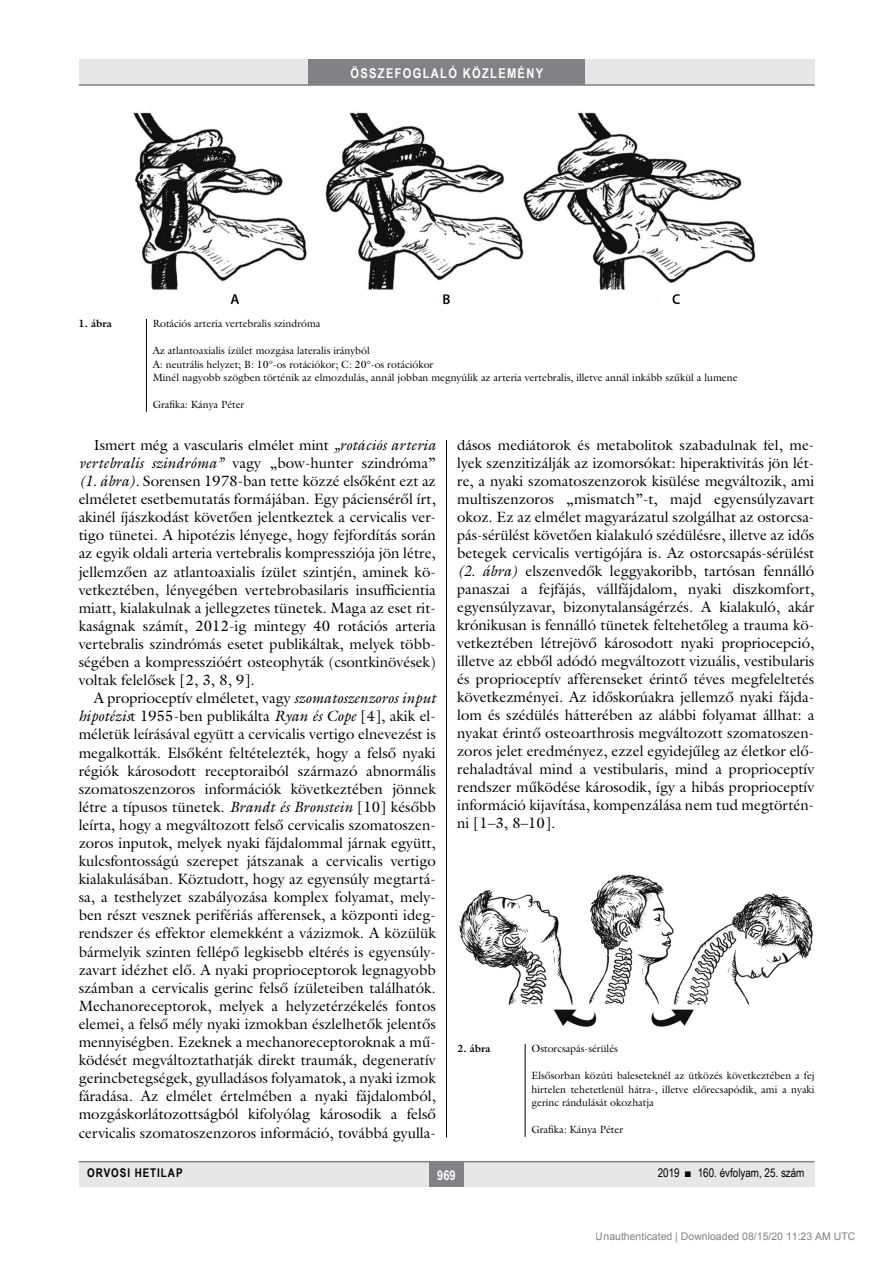
<style>
.page{position:relative;width:893px;height:1263px;background:#fff}
.page>*{position:absolute;margin:0;border:0;box-sizing:border-box;transform-origin:0 0}
.Body_Text{font:15px/18.1px "Galliard Reg";color:#000;text-align:justify}
.rovatcim_jo{font:700 13.5px "Arial Narrow";letter-spacing:.1em;color:#fff}
.oldalszam{font:700 13.5px "Arial Narrow";color:#fff}
.pagina{font:12px "Arial Narrow";color:#000}
.pagina-2{font:700 12px "Arial Narrow";letter-spacing:.08em;color:#000}
.kepalairas2{font:10.5px/13.5px "Galliard Reg";color:#000;text-align:justify}
.t1{font:10.5px "Arial";color:rgb(0 0 0/.5)}
.kepalairas1{font:700 10.5px "Galliard Reg";color:#000}
.s1{font-style:italic}
</style>
<div class="page">
<div style="left:79px;top:1161px;width:735px;height:25px;background:#e6e7e8"></div>
<div style="left:429px;top:1161px;width:34px;height:25px;background:#808285"></div>
<hr style="left:79px;top:1161px;width:735px;height:1px;background:#808285">
<div style="left:79px;top:60px;width:735px;height:25px;background:#e6e7e8"></div>
<div style="left:308px;top:60px;width:277px;height:25px;background:#808285"></div>
<hr style="left:79px;top:84px;width:736px;height:2px;background:#808285">
<hr style="left:446px;top:111px;width:1px;height:1026px;background:#000">
<img style="left:134px;top:111px;width:622px;height:197px">
<div style="left:78px;top:319px;width:736px;height:120px;background:#fff"></div>
<hr style="left:146px;top:319px;width:1px;height:93px;background:#000">
<hr style="left:525px;top:1044px;width:1px;height:93px;background:#000">
<img style="left:459px;top:874px;width:354px;height:153px">
<p class="rovatcim_jo" style="left:350px;top:63px;width:194px">ÖSSZEFOGLALÓ KÖZLEMÉNY</p>
<p class="kepalairas1" style="left:78px;top:317px;width:35px">1. ábra</p>
<p class="kepalairas2" style="left:153px;top:317px;width:169px">Rotációs arteria vertebralis szindróma</p>
<p class="kepalairas2" style="left:153px;top:344px;width:218px">Az atlantoaxialis ízület mozgása lateralis irányból</p>
<p class="kepalairas2" style="left:153px;top:357px;width:282px">A: neutrális helyzet; B: 10°-os rotációkor; C: 20°-os rotációkor</p>
<p class="kepalairas2" style="left:153px;top:371px;width:586px">Minél nagyobb szögben történik az elmozdulás, annál jobban megnyúlik az arteria vertebralis, illetve annál inkább szűkül a lumene</p>
<p class="kepalairas2" style="left:153px;top:398px;width:93px">Grafika: Kánya Péter</p>
<p class="Body_Text" style="left:79px;top:435px;width:359px;text-indent:15px">Ismert még a vascularis elmélet mint <span class="s1">„rotációs arteria vertebralis szindróma”</span> vagy „bow-hunter szindróma” <span class="s1">(1. ábra).</span> Sorensen 1978-ban tette közzé elsőként ezt az elméletet esetbemutatás formájában. Egy pácienséről írt, akinél íjászkodást követően jelentkeztek a cervicalis ver&shy;tigo tünetei. A hipotézis lényege, hogy fejfordítás során az egyik oldali arteria vertebralis kompressziója jön létre, jellemzően az atlantoaxialis ízület szintjén, aminek kö&shy;vetkeztében, lényegében vertebrobasilaris insufficientia miatt, kialakulnak a jellegzetes tünetek. Maga az eset rit&shy;kaságnak számít, 2012-ig mintegy 40 rotációs arteria vertebralis szindrómás esetet publikáltak, melyek több&shy;ségében a kompresszióért osteophyták (csontkinövések) voltak felelősek [2, 3, 8, 9].</p>
<p class="Body_Text" style="left:79px;top:689px;width:359px;text-indent:15px">A proprioceptív elméletet, vagy <span class="s1">szomatoszenzoros input hipotézis</span>t 1955-ben publikálta <span class="s1">Ryan és Cope</span> [4], akik el&shy;méletük leírásával együtt a cervicalis vertigo elnevezést is megalkották. Elsőként feltételezték, hogy a felső nyaki régiók károsodott receptoraiból származó abnormális szomatoszenzoros információk következtében jönnek létre a típusos tünetek. <span class="s1">Brandt és Bronstein</span> [10] később leírta, hogy a megváltozott felső cervicalis szomatoszen&shy;zoros inputok, melyek nyaki fájdalommal járnak együtt, kulcsfontosságú szerepet játszanak a cervicalis vertigo kialakulásában. Köztudott, hogy az egyensúly megtartá&shy;sa, a testhelyzet szabályozása komplex folyamat, mely&shy;ben részt vesznek perifériás afferensek, a központi ideg&shy;rendszer és effektor elemekként a vázizmok. A közülük bármelyik szinten fellépő legkisebb eltérés is egyensúly&shy;zavart idézhet elő. A nyaki proprioceptorok legnagyobb számban a cervicalis gerinc felső ízületeiben találhatók.<br>Mechanoreceptorok, melyek a helyzetérzékelés fontos elemei, a felső mély nyaki izmokban észlelhetők jelentős mennyiségben. Ezeknek a mechanoreceptoroknak a mű&shy;ködését megváltoztathatják direkt traumák, degeneratív gerincbetegségek, gyulladásos folyamatok, a nyaki izmok fáradása. Az elmélet értelmében a nyaki fájdalomból, mozgáskorlátozottságból kifolyólag károsodik a felső cervicalis szomatoszenzoros információ, továbbá gyulla-</p>
<p class="Body_Text" style="left:457px;top:436px;width:359px">dásos mediátorok és metabolitok szabadulnak fel, me&shy;lyek szenzitizálják az izomorsókat: hiperaktivitás jön lét&shy;re, a nyaki szomatoszenzorok kisülése megváltozik, ami multiszenzoros „mismatch”-t, majd egyensúlyzavart okoz. Ez az elmélet magyarázatul szolgálhat az ostorcsa&shy;pás-sérülést követően kialakuló szédülésre, illetve az idős betegek cervicalis vertigójára is. Az ostorcsapás-sérülést <span class="s1">(2. ábra)</span> elszenvedők leggyakoribb, tartósan fennálló panaszai a fejfájás, vállfájdalom, nyaki diszkomfort, egyensúlyzavar, bizonytalanságérzés. A kialakuló, akár krónikusan is fennálló tünetek feltehetőleg a trauma kö&shy;vetkeztében létrejövő károsodott nyaki propriocepció, illetve az ebből adódó megváltozott vizuális, vestibularis és proprioceptív afferenseket érintő téves megfeleltetés következményei. Az időskorúakra jellemző nyaki fájda&shy;lom és szédülés hátterében az alábbi folyamat állhat: a nyakat érintő osteoarthrosis megváltozott szomatoszen&shy;zoros jelet eredményez, ezzel egyidejűleg az életkor elő&shy;rehaladtával mind a vestibularis, mind a proprioceptív rendszer működése károsodik, így a hibás proprioceptív információ kijavítása, kompenzálása nem tud megtörtén&shy;ni [1–3, 8–10].</p>
<p class="kepalairas1" style="left:457px;top:1042px;width:35px">2. ábra</p>
<p class="kepalairas2" style="left:531px;top:1042px;width:88px">Ostorcsapás-sérülés</p>
<p class="kepalairas2" style="left:531px;top:1069px;width:285px">Elsősorban közúti baleseteknél az ütközés következtében a fej hirtelen tehetetlenül hátra-, illetve előrecsapódik, ami a nyaki gerinc rándulását okozhatja</p>
<p class="kepalairas2" style="left:531px;top:1123px;width:93px">Grafika: Kánya Péter</p>
<p class="pagina-2" style="left:87px;top:1164px;width:97px">ORVOSI HETILAP</p>
<p class="oldalszam" style="left:437px;top:1165px;width:20px">969</p>
<p class="pagina" style="left:658px;top:1164px;width:148px">2019 ■ 160. évfolyam, 25. szám</p>
<p class="t1" style="left:596px;top:1231px;width:261px">Unauthenticated | Downloaded 08/15/20 11:23 AM UTC</p>
</div>
